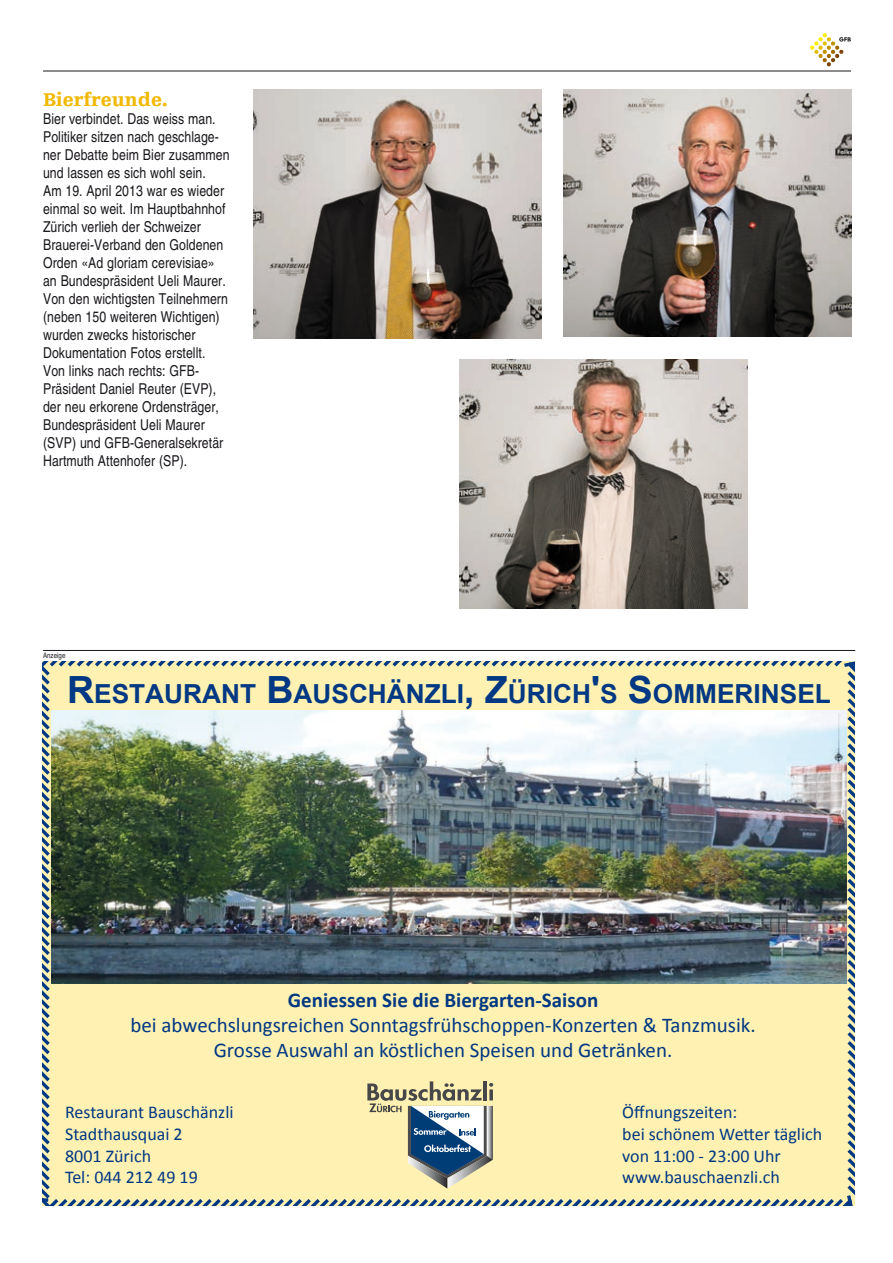
<style>
.page{position:relative;width:893px;height:1263px;background:#fff}
.page>*{position:absolute;margin:0;border:0;box-sizing:border-box;transform-origin:0 0}
.t1{font:700 26.25px "Arial";color:#003883}
.t2{font:21px/25.2px "Calibri";color:#003883;text-align:center}
.t3{font:700 21px "Calibri";color:#003883}
.t4{font:900 19.5px "Egyptienne F";letter-spacing:.005em;color:#f1b900}
.t5{font:18px/21.6px "Calibri";color:#003883}
.t6{font:condensed 15px/18px "Helvetica";letter-spacing:.005em;color:#1a171c}
.t7{font:condensed 7.5px "Helvetica";letter-spacing:.005em;color:#1a171c}
.s1{font-size:37.5px}
</style>
<div class="page">
<svg style="left:810px;top:33px;width:41px;height:34px"></svg>
<hr style="left:43px;top:71px;width:808px;height:1px;background:#1a171c">
<hr style="left:43px;top:650px;width:812px;height:1px;background:#1a171c">
<div style="left:564px;top:92px;width:291px;height:248px;background:linear-gradient(to right,#fff,#fff)"></div>
<div style="left:43px;top:661px;width:812px;height:544px;background:#fff1b2"></div>
<svg style="left:367px;top:1081px;width:126px;height:107px;background:#b3b7a4"></svg>
<img style="left:52px;top:710px;width:794px;height:273px">
<img style="left:253px;top:89px;width:288px;height:249px">
<img style="left:563px;top:89px;width:288px;height:248px">
<img style="left:459px;top:359px;width:288px;height:249px">
<h3 class="t4" style="left:43px;top:88px;width:126px">Bierfreunde.</h3>
<p class="t6" style="left:43px;top:109px;width:188px">Bier verbindet. Das weiss man.<br>Politiker sitzen nach geschlage&shy;ner Debatte beim Bier zusammen und lassen es sich wohl sein.<br>Am 19. April 2013 war es wieder einmal so weit. Im Hauptbahnhof<br>Zürich verlieh der Schweizer<br>Brauerei-Verband den Goldenen<br>Orden «Ad gloriam cerevisiae» an Bundespräsident Ueli Maurer.<br>Von den wichtigsten Teilnehmern (neben 150 weiteren Wichtigen) wurden zwecks historischer<br>Dokumentation Fotos erstellt.<br>Von links nach rechts: GFB-<br>Präsident Daniel Reuter (EVP), der neu erkorene Ordensträger,<br>Bundespräsident Ueli Maurer (SVP) und GFB-Generalsekretär<br>Hartmuth Attenhofer (SP).</p>
<p class="t7" style="left:43px;top:651px;width:24px">Anzeige</p>
<h1 class="t1" style="left:67px;top:676px;width:765px"><span class="s1">R</span>ESTAURANT <span class="s1">B</span>AUSCHÄNZLI<span class="s1">, Z</span>ÜRICH<span class="s1">'</span>S <span class="s1">S</span>OMMERINSEL</h1>
<h2 class="t3" style="left:288px;top:987px;width:312px">Geniessen Sie die Biergarten-Saison</h2>
<h2 class="t2" style="left:130px;top:1011px;width:627px">bei abwechslungsreichen Sonntagsfrühschoppen-Konzerten &amp; Tanzmusik.<br>Grosse Auswahl an köstlichen Speisen und Getränken.</h2>
<p class="t5" style="left:65px;top:1101px;width:170px">Restaurant Bauschänzli<br>Stadthausquai 2<br>8001 Zürich<br>Tel: 044 212 49 19</p>
<p class="t5" style="left:622px;top:1101px;width:202px">Öffnungszeiten:<br>bei schönem Wetter täglich von 11:00 - 23:00 Uhr www.bauschaenzli.ch</p>
</div>
